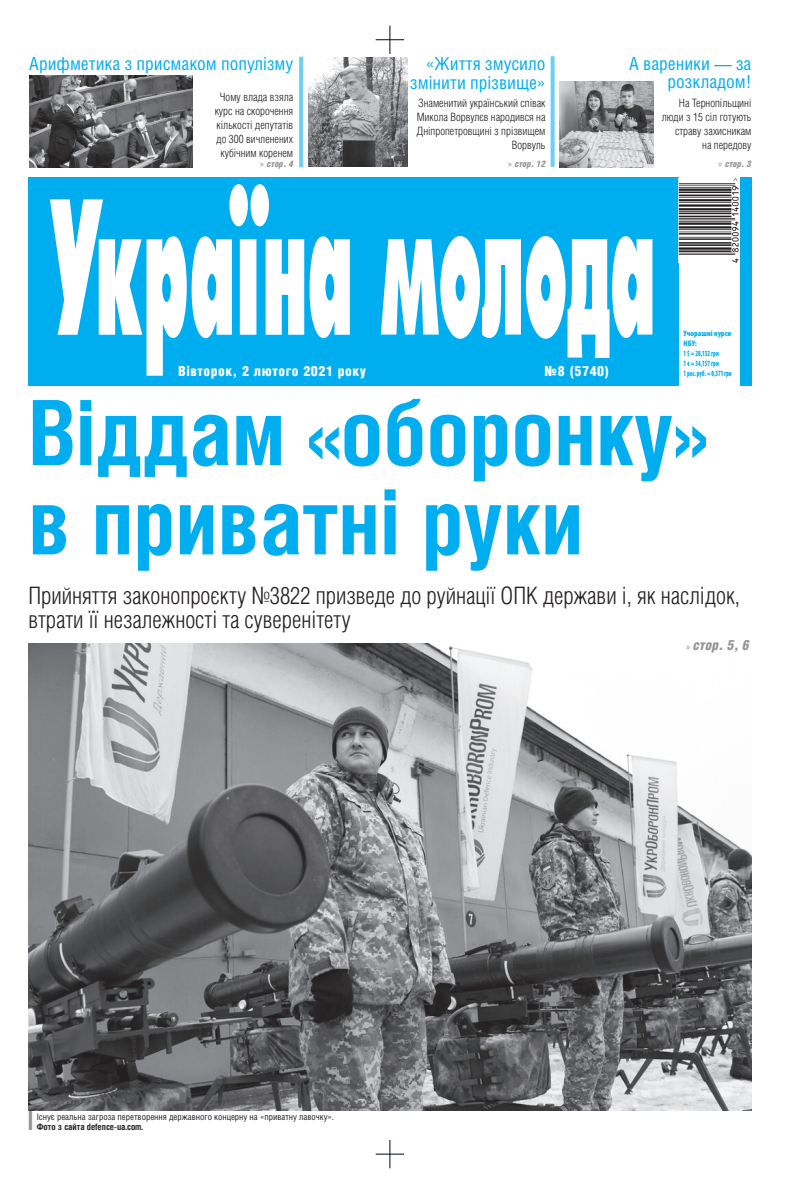
<style>
.page{position:relative;width:811px;height:1191px;background:#fff}
.page>*{position:absolute;margin:0;border:0;box-sizing:border-box;transform-origin:0 0}
.t1{font:700 90px/89.3px "Helios Cond";color:#00aeef}
.t2{font:300 24px/24px "Helios Cond";color:#231f20}
.t3{font:18px/18.5px "Helios Cond";color:#00aeef;text-align:right}
.t4{font:900 14px "Helios Cond";letter-spacing:.04em;color:#fff}
.t5{font:italic 900 14px "Helios Cond";color:#939598}
.t6{font:300 11.5px/14px "Helios Cond";color:#231f20;text-align:right}
.t7{font:9px/9.9px "Helios Cond";color:#231f20}
.t8{font:italic 900 9px "Helios Cond";color:#939598}
.t9{font:900 condensed 8px/9.9px "Myriad Pro";color:#00aeef}
.s1{font-family:"Myriad Pro";font-weight:400;font-style:normal;font-size:10px}
.s2{font-weight:700}
</style>
<div class="page">
<div style="left:28px;top:177px;width:723px;height:209px;background:#00aeef"></div>
<svg style="left:50px;top:184px;width:300px;height:192px"></svg>
<svg style="left:381px;top:236px;width:271px;height:122px"></svg>
<svg style="left:376px;top:26px;width:28px;height:28px"></svg>
<svg style="left:376px;top:1140px;width:28px;height:28px"></svg>
<svg style="left:299px;top:57px;width:4px;height:110px"></svg>
<svg style="left:550px;top:56px;width:4px;height:111px"></svg>
<div style="left:679px;top:177px;width:60px;height:209px;background:#fff"></div>
<img style="left:679px;top:179px;width:60px;height:84px">
<img style="left:28px;top:643px;width:723px;height:467px">
<img style="left:29px;top:76px;width:163px;height:91px">
<img style="left:309px;top:57px;width:98px;height:110px">
<img style="left:560px;top:82px;width:93px;height:85px">
<p class="t3" style="left:29px;top:56px;width:265px">Арифметика з присмаком популiзму</p>
<p class="t3" style="left:629px;top:56px;width:124px">А вареники — за розкладом!</p>
<p class="t6" style="left:661px;top:97px;width:91px">На Тернопільщині люди з 15 сіл готують страву захисникам<br>на передову</p>
<p class="t3" style="left:410px;top:56px;width:137px">«Життя змусило змінити прізвище»</p>
<p class="t6" style="left:215px;top:91px;width:80px;text-align:center">Чому влада взяла курс на скорочення кількості депутатів до 300 вичленених кубічним коренем</p>
<p class="t6" style="left:416px;top:97px;width:130px">Знаменитий український спiвак<br>Микола Ворвулєв народився на<br>Дніпропетровщині з прізвищем<br>Ворвуль</p>
<p class="t8" style="left:508px;top:161px;width:39px"><span class="s1">»</span> стор. 12</p>
<p class="t8" style="left:718px;top:160px;width:35px"><span class="s1">»</span> стор. 3</p>
<p class="t8" style="left:260px;top:161px;width:35px"><span class="s1">»</span> стор. 4</p>
<p class="t9" style="left:683px;top:329px;width:50px">Учорашні курси<br>НБУ:<br>1 $ = 28,132 грн<br>1 € = 34,157 грн<br>1 рос. руб. = 0,371 грн</p>
<p class="t1" style="left:28px;top:396px;width:680px">Віддам «оборонку» в приватні руки</p>
<p class="t2" style="left:28px;top:585px;width:713px">Прийняття законопроєкту №3822 призведе до руйнації ОПК держави і, як наслідок, втрати її незалежності та суверенітету</p>
<p class="t5" style="left:686px;top:640px;width:65px"><span class="s1">»</span> стор. 5, 6</p>
<p class="t4" style="left:178px;top:366px;width:190px">Вівторок, 2 лютого 2021 року</p>
<p class="t4" style="left:544px;top:366px;width:66px">№8 (5740)</p>
<p class="t7" style="left:37px;top:1112px;width:299px">Існує реальна загроза перетворення державного концерну на «приватну лавочку».<br><span class="s2">Фото з сайта defence-ua.com.</span></p>
</div>
